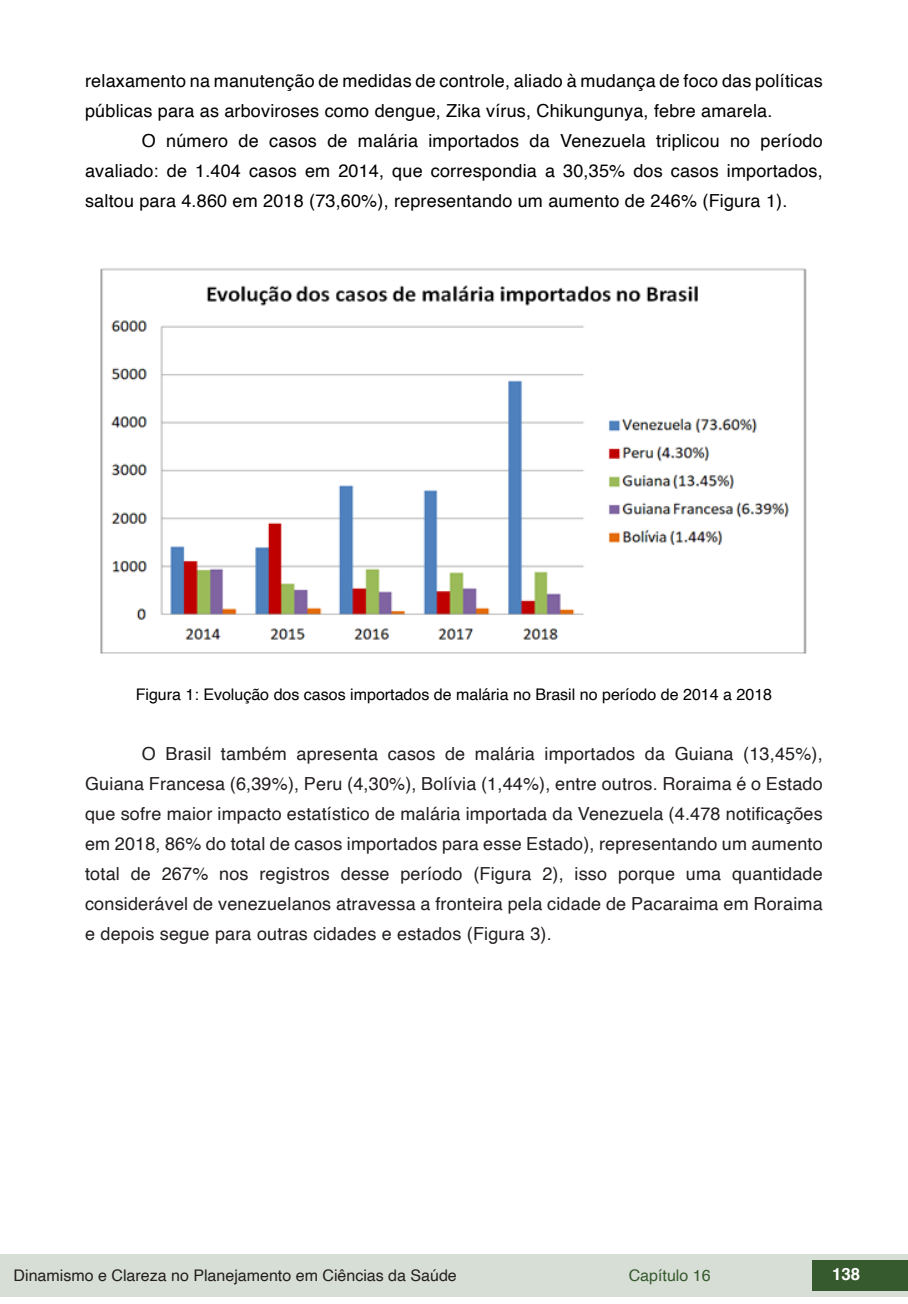
<style>
.page{position:relative;width:908px;height:1304px;background:#fff}
.page>*{position:absolute;margin:0;border:0;box-sizing:border-box;transform-origin:0 0}
.txt{font:18px/30px "Helvetica";letter-spacing:.01em;color:#231f20;text-align:justify}
.txt-2{font:18px/30px "Helvetica";letter-spacing:.01em;color:#000}
.t1{font:700 16.8px "Helvetica";color:#fff}
.info_tab_graf_imag{font:16px "Helvetica";color:#000}
.t2{font:16px "Helvetica";color:#231f20}
.t3{font:16px "Helvetica";color:#36592e}
</style>
<div class="page">
<div style="left:0;top:1254px;width:906px;height:43px;background:#d7ded5"></div>
<div style="left:812px;top:1261px;width:95px;height:30px;background:#36592e"></div>
<img style="left:100px;top:268px;width:707px;height:386px">
<p class="txt-2" style="left:85px;top:66px;width:738px">relaxamento na manutenção de medidas de controle, aliado à mudança de foco das políticas públicas para as arboviroses como dengue, Zika vírus, Chikungunya, febre amarela.</p>
<p class="txt-2" style="left:85px;top:126px;width:738px;text-align:justify;text-indent:57px">O número de casos de malária importados da Venezuela triplicou no período avaliado: de 1.404 casos em 2014, que correspondia a 30,35% dos casos importados, saltou para 4.860 em 2018 (73,60%), representando um aumento de 246% (Figura 1).</p>
<p class="info_tab_graf_imag" style="left:136px;top:682px;width:637px">Figura 1: Evolução dos casos importados de malária no Brasil no período de 2014 a 2018</p>
<p class="txt" style="left:85px;top:740px;width:738px;text-indent:57px">O Brasil também apresenta casos de malária importados da Guiana (13,45%), Guiana Francesa (6,39%), Peru (4,30%), Bolívia (1,44%), entre outros. Roraima é o Estado que sofre maior impacto estatístico de malária importada da Venezuela (4.478 notificações em 2018, 86% do total de casos importados para esse Estado), representando um aumento total de 267% nos registros desse período (Figura 2), isso porque uma quantidade considerável de venezuelanos atravessa a fronteira pela cidade de Pacaraima em Roraima e depois segue para outras cidades e estados (Figura 3).</p>
<p class="t2" style="left:14px;top:1263px;width:444px">Dinamismo e Clareza no Planejamento em Ciências da Saúde</p>
<p class="t3" style="left:628px;top:1263px;width:83px">Capítulo 16</p>
<p class="t1" style="left:831px;top:1261px;width:30px">138</p>
</div>
